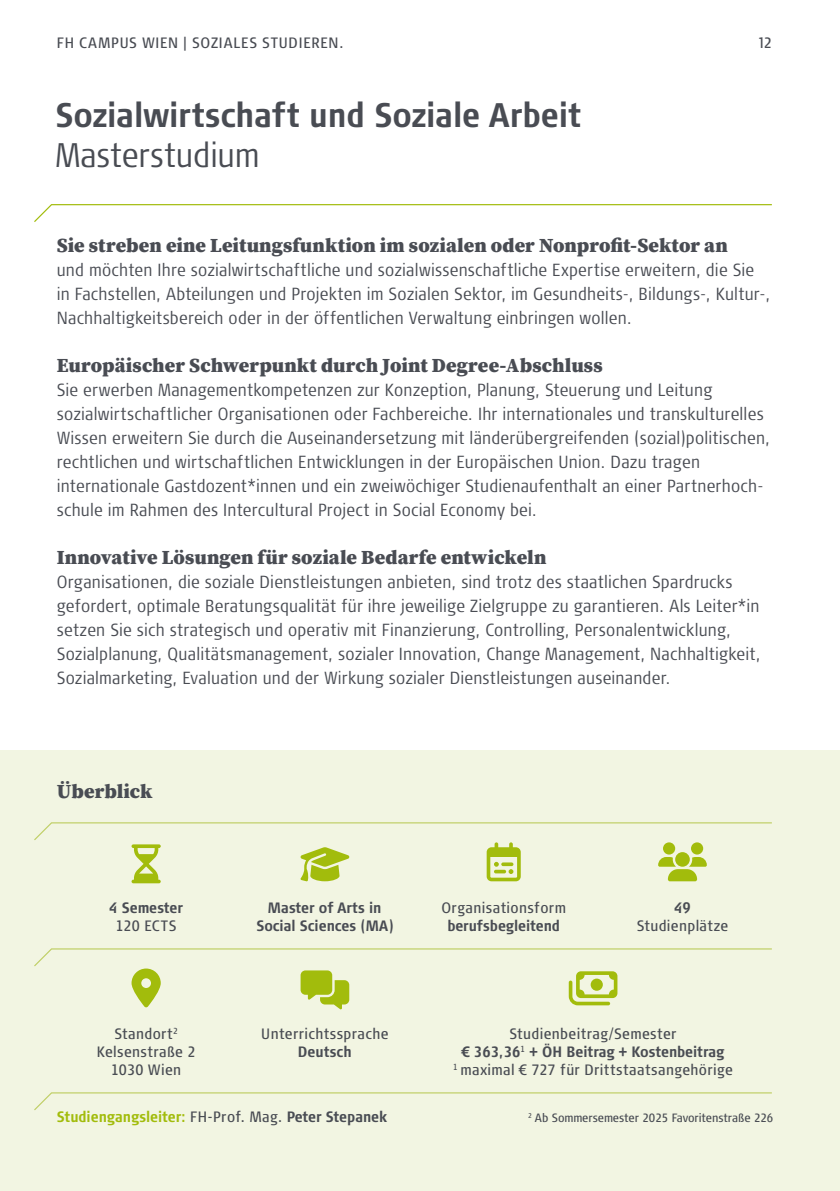
<style>
.page{position:relative;width:840px;height:1191px;background:#fff}
.page>*{position:absolute;margin:0;border:0;box-sizing:border-box;transform-origin:0 0}
.t1{font:700 condensed 34px "Signa OT";color:#494c53}
.t2{font:300 condensed 34px "Signa OT";letter-spacing:-.005em;color:#494c53}
.t3{font:900 20px "Source Serif Pro";letter-spacing:.005em;color:#494c53}
.t4{font:300 condensed 17.6px/24px "Signa OT";letter-spacing:.01em;color:#494c53}
.t5{font:condensed 15px/18px "Signa OT";letter-spacing:.025em;color:#494c53;text-align:center}
.t6{font:700 condensed 15px/18px "Signa OT";letter-spacing:.005em;color:#494c53;text-align:center}
.t7{font:700 condensed 15px "Signa OT";letter-spacing:-.005em;color:#a2bc0c}
.t8{font:condensed 15px "Signa OT";letter-spacing:.055em;color:#494c53}
.t9{font:condensed 12px "Signa OT";letter-spacing:-.01em;color:#494c53}
.s1{font-weight:400;color:#494c53}
.s2{color:#494c53}
.s3{font-weight:700}
</style>
<div class="page">
<div style="left:0;top:750px;width:839px;height:441px;background:#f2f5e2"></div>
<svg style="left:34px;top:204px;width:738px;height:18px"></svg>
<svg style="left:34px;top:822px;width:738px;height:61px"></svg>
<svg style="left:34px;top:948px;width:738px;height:61px"></svg>
<svg style="left:34px;top:1092px;width:738px;height:19px"></svg>
<p class="t8" style="left:57px;top:34px;width:288px">FH CAMPUS WIEN | SOZIALES STUDIEREN.</p>
<p class="t5" style="left:757px;top:34px;width:15px">12</p>
<h1 class="t1" style="left:55px;top:95px;width:527px">Sozialwirtschaft und Soziale Arbeit</h1>
<h1 class="t2" style="left:55px;top:137px;width:206px">Masterstudium</h1>
<p class="t3" style="left:57px;top:234px;width:672px">Sie streben eine Leitungsfunktion im sozialen oder Nonprofit-Sektor an</p>
<p class="t4" style="left:57px;top:258px;width:714px">und möchten Ihre sozialwirtschaftliche und sozialwissenschaftliche Expertise erweitern, die Sie in Fachstellen, Abteilungen und Projekten im Sozialen Sektor, im Gesundheits-, Bildungs-, Kultur-,<br>Nachhaltigkeitsbereich oder in der öffentlichen Verwaltung einbringen wollen.</p>
<p class="t3" style="left:57px;top:354px;width:547px">Europäischer Schwerpunkt durch Joint Degree-Abschluss</p>
<p class="t4" style="left:57px;top:378px;width:714px">Sie erwerben Managementkompetenzen zur Konzeption, Planung, Steuerung und Leitung sozialwirtschaftlicher Organisationen oder Fachbereiche. Ihr internationales und transkulturelles Wissen erweitern Sie durch die Auseinandersetzung mit länderübergreifenden (sozial)politischen, rechtlichen und wirtschaftlichen Entwicklungen in der Europäischen Union. Dazu tragen internationale Gastdozent*innen und ein zweiwöchiger Studienaufenthalt an einer Partnerhoch&shy;schule im Rahmen des Intercultural Project in Social Economy bei.</p>
<p class="t3" style="left:57px;top:546px;width:491px">Innovative Lösungen für soziale Bedarfe entwickeln</p>
<p class="t4" style="left:57px;top:570px;width:705px">Organisationen, die soziale Dienstleistungen anbieten, sind trotz des staatlichen Spardrucks gefordert, optimale Beratungsqualität für ihre jeweilige Zielgruppe zu garantieren. Als Leiter*in setzen Sie sich strategisch und operativ mit Finanzierung, Controlling, Personalentwicklung, Sozialplanung, Qualitätsmanagement, sozialer Innovation, Change Management, Nachhaltigkeit, Sozialmarketing, Evaluation und der Wirkung sozialer Dienstleistungen auseinander.</p>
<p class="t3" style="left:57px;top:780px;width:97px">Überblick</p>
<p class="t6" style="left:109px;top:899px;width:75px">4 Semester</p>
<p class="t5" style="left:116px;top:917px;width:62px">120 ECTS</p>
<p class="t6" style="left:256px;top:899px;width:138px">Master of Arts in<br>Social Sciences (MA)</p>
<p class="t5" style="left:97px;top:1025px;width:100px">Standort<sup>2<br></sup>Kelsenstraße 2<br>1030 Wien</p>
<p class="t5" style="left:261px;top:1025px;width:129px">Unterrichtssprache</p>
<p class="t6" style="left:298px;top:1043px;width:55px">Deutsch</p>
<p class="t7" style="left:57px;top:1108px;width:331px">Studiengangsleiter: <span class="s1">FH-Prof. Mag.</span> <span class="s2">Peter Stepanek</span></p>
<p class="t5" style="left:441px;top:899px;width:126px">Organisationsform</p>
<p class="t6" style="left:447px;top:917px;width:114px">berufsbegleitend</p>
<p class="t6" style="left:673px;top:899px;width:18px">49</p>
<p class="t5" style="left:636px;top:917px;width:93px">Studienplätze</p>
<p class="t5" style="left:453px;top:1025px;width:281px">Studienbeitrag/Semester<br><span class="s3">€ 363,36</span><sup>1</sup> <span class="s3">+ ÖH Beitrag + Kostenbeitrag<br></span><sup>1</sup> maximal € 727 für Drittstaatsangehörige</p>
<p class="t9" style="left:528px;top:1111px;width:246px"><sup>2</sup> Ab Sommersemester 2025 Favoritenstraße 226</p>
</div>
